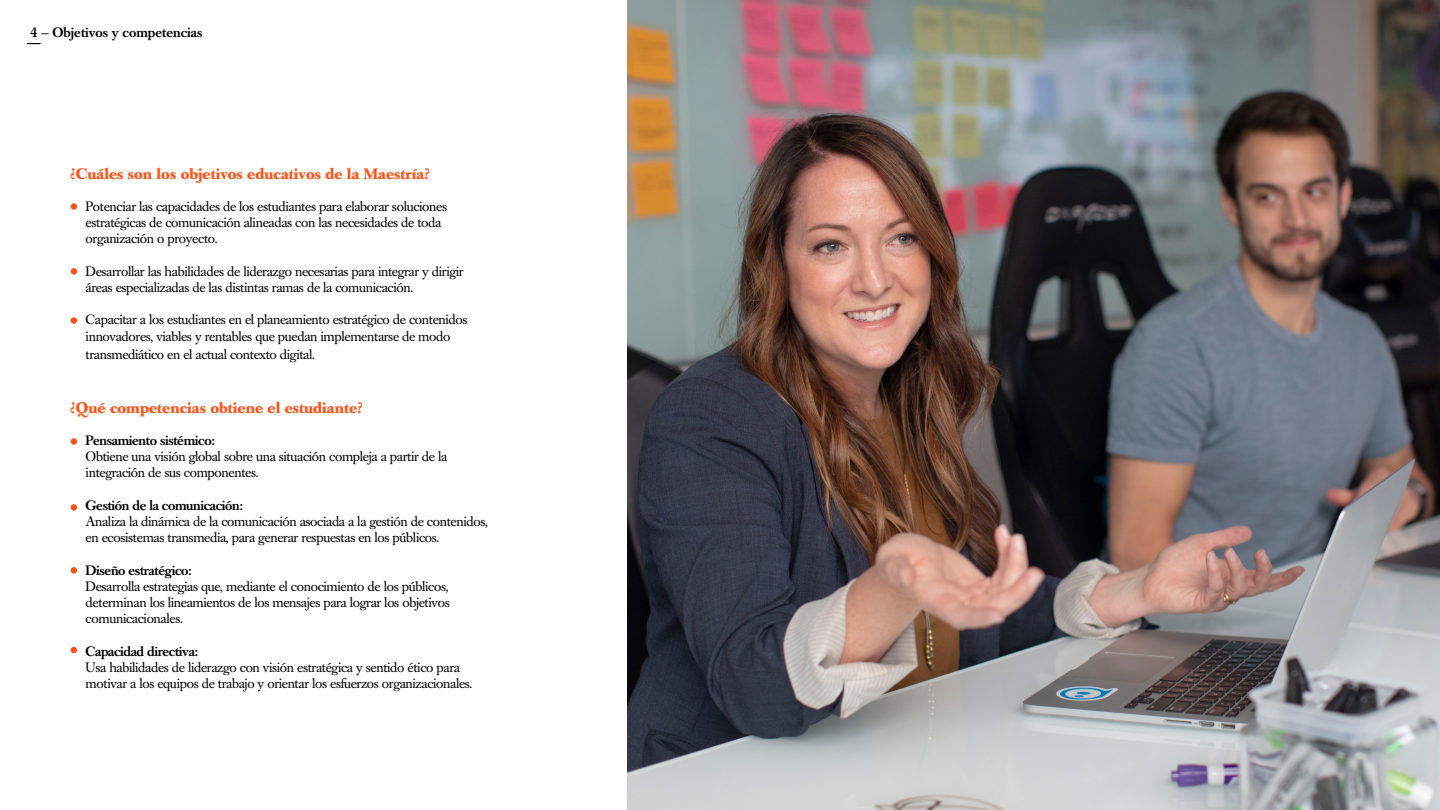
<style>
.page{position:relative;width:1440px;height:810px;background:#fff}
.page>*{position:absolute;margin:0;border:0;box-sizing:border-box;transform-origin:0 0}
.t1{font:700 15px "Caslon Book BE";color:#ff5117}
.t2{font:13.5px/16.2px "Caslon Book BE";letter-spacing:-.025em;color:#000}
.t3{font:500 13.5px "Caslon Book BE";letter-spacing:-.025em;color:#000}
.t4{font:500 13.5px "Caslon Book BE";color:#000}
</style>
<div class="page">
<img style="left:627px;top:0;width:813px;height:810px">
<svg style="left:27px;top:43px;width:13px;height:1px"></svg>
<div style="left:71px;top:203px;width:6px;height:7px;background:#ff5117;border-radius:50%"></div>
<div style="left:71px;top:268px;width:6px;height:7px;background:#ff5117;border-radius:50%"></div>
<div style="left:71px;top:317px;width:6px;height:7px;background:#ff5117;border-radius:50%"></div>
<div style="left:71px;top:438px;width:6px;height:7px;background:#ff5117;border-radius:50%"></div>
<div style="left:71px;top:504px;width:6px;height:7px;background:#ff5117;border-radius:50%"></div>
<div style="left:71px;top:567px;width:6px;height:7px;background:#ff5117;border-radius:50%"></div>
<svg style="left:71px;top:647px;width:6px;height:6px"></svg>
<p class="t4" style="left:31px;top:25px;width:173px">4 — Objetivos y competencias</p>
<p class="t1" style="left:71px;top:165px;width:360px">¿Cuáles son los objetivos educativos de la Maestría?</p>
<p class="t2" style="left:86px;top:199px;width:363px">Potenciar las capacidades de los estudiantes para elaborar soluciones estratégicas de comunicación alineadas con las necesidades de toda organización o proyecto.</p>
<p class="t2" style="left:86px;top:263px;width:380px">Desarrollar las habilidades de liderazgo necesarias para integrar y dirigir áreas especializadas de las distintas ramas de la comunicación.</p>
<p class="t2" style="left:86px;top:312px;width:383px">Capacitar a los estudiantes en el planeamiento estratégico de contenidos innovadores, viables y rentables que puedan implementarse de modo</p>
<p class="t2" style="left:86px;top:346px;width:231px">transmediático en el actual contexto digital.</p>
<p class="t1" style="left:71px;top:399px;width:293px">¿Qué competencias obtiene el estudiante?</p>
<p class="t3" style="left:86px;top:432px;width:131px">Pensamiento sistémico:</p>
<p class="t2" style="left:86px;top:449px;width:363px">Obtiene una visión global sobre una situación compleja a partir de la integración de sus componentes.</p>
<p class="t3" style="left:86px;top:497px;width:159px">Gestión de la comunicación:</p>
<p class="t2" style="left:86px;top:514px;width:404px">Analiza la dinámica de la comunicación asociada a la gestión de contenidos, en ecosistemas transmedia, para generar respuestas en los públicos.</p>
<p class="t3" style="left:86px;top:562px;width:107px">Diseño estratégico:</p>
<p class="t2" style="left:86px;top:578px;width:366px;text-align:justify">Desarrolla estrategias que, mediante el conocimiento de los públicos, determinan los lineamientos de los mensajes para lograr los objetivos comunicacionales.</p>
<p class="t3" style="left:86px;top:643px;width:114px">Capacidad directiva:</p>
<p class="t2" style="left:86px;top:659px;width:388px">Usa habilidades de liderazgo con visión estratégica y sentido ético para motivar a los equipos de trabajo y orientar los esfuerzos organizacionales.</p>
</div>
